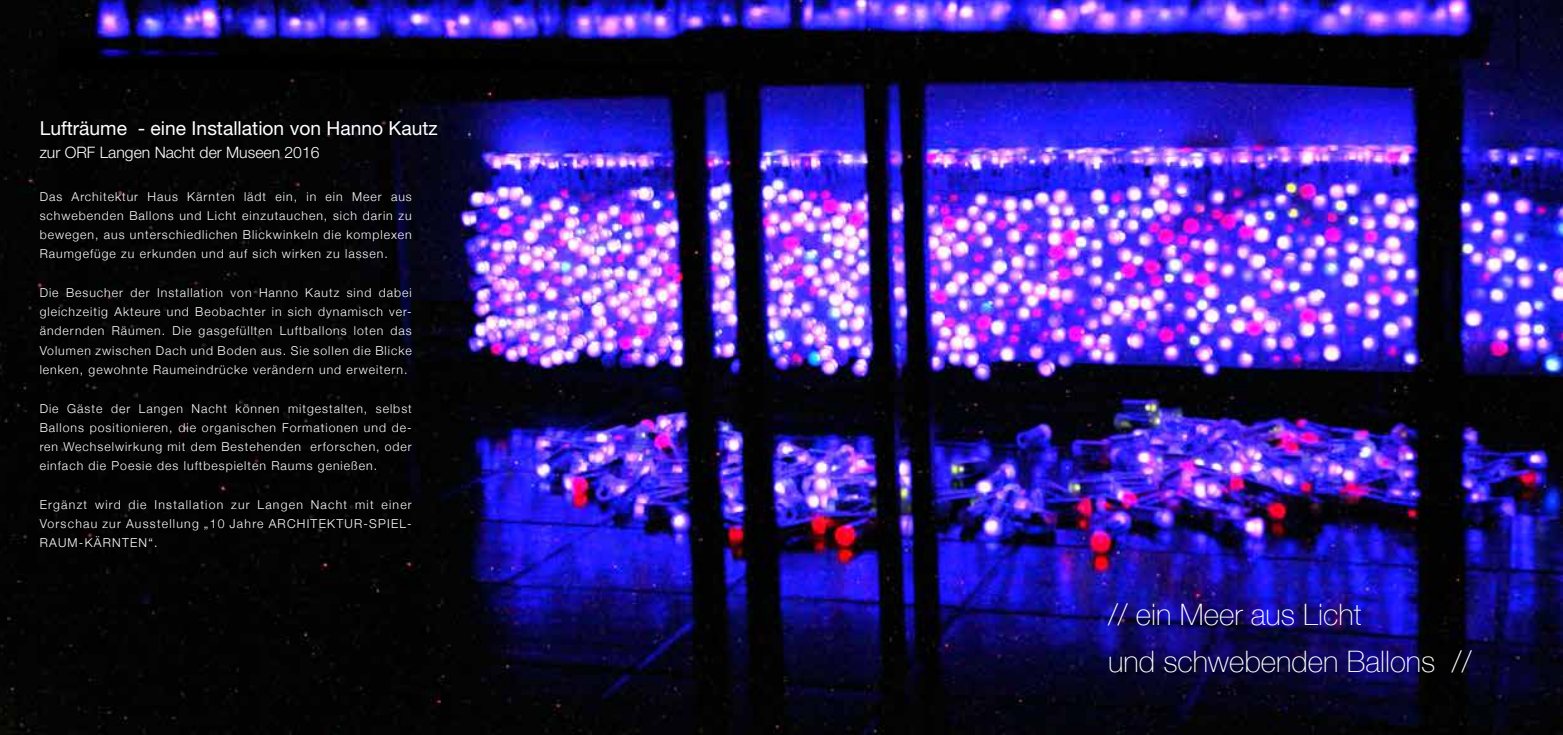
<style>
.page{position:relative;width:1563px;height:735px;background:#fff}
.page>*{position:absolute;margin:0;border:0;box-sizing:border-box;transform-origin:0 0}
.t1{font:100 29.57px/46.7px "Helvetica Neue";color:#fff}
.t2{font:19.25px "Helvetica Neue LT Pro";color:#fff}
.t3{font:300 15.75px "Helvetica Neue LT Pro";color:#fff}
.t4{font:300 12.25px/19.2px "Helvetica Neue";letter-spacing:.08em;color:#fff;text-align:justify}
</style>
<div class="page">
<img style="left:0;top:0;width:1563px;height:734px">
<h2 class="t2" style="left:40px;top:117px;width:399px">Lufträume - eine Installation von Hanno Kautz</h2>
<p class="t3" style="left:40px;top:142px;width:281px">zur ORF Langen Nacht der Museen 2016</p>
<p class="t4" style="left:40px;top:185px;width:374px">Das Architektur Haus Kärnten lädt ein, in ein Meer aus schwebenden Ballons und Licht einzutauchen, sich darin zu bewegen, aus unterschiedlichen Blickwinkeln die komplexen Raumgefüge zu erkunden und auf sich wirken zu lassen.</p>
<p class="t4" style="left:40px;top:282px;width:374px">Die Besucher der Installation von Hanno Kautz sind dabei gleichzeitig Akteure und Beobachter in sich dynamisch ver&shy;ändernden Räumen. Die gasgefüllten Luftballons loten das Volumen zwischen Dach und Boden aus. Sie sollen die Blicke lenken, gewohnte Raumeindrücke verändern und erweitern.</p>
<p class="t4" style="left:40px;top:397px;width:374px">Die Gäste der Langen Nacht können mitgestalten, selbst Ballons positionieren, die organischen Formationen und de&shy;ren Wechselwirkung mit dem Bestehenden erforschen, oder einfach die Poesie des luftbespielten Raums genießen.</p>
<p class="t4" style="left:40px;top:493px;width:374px">Ergänzt wird die Installation zur Langen Nacht mit einer Vorschau zur Ausstellung „10 Jahre ARCHITEKTUR-SPIEL-RAUM-KÄRNTEN“.</p>
<h1 class="t1" style="left:1108px;top:589px;width:365px">// ein Meer aus Licht<br>und schwebenden Ballons //</h1>
</div>
